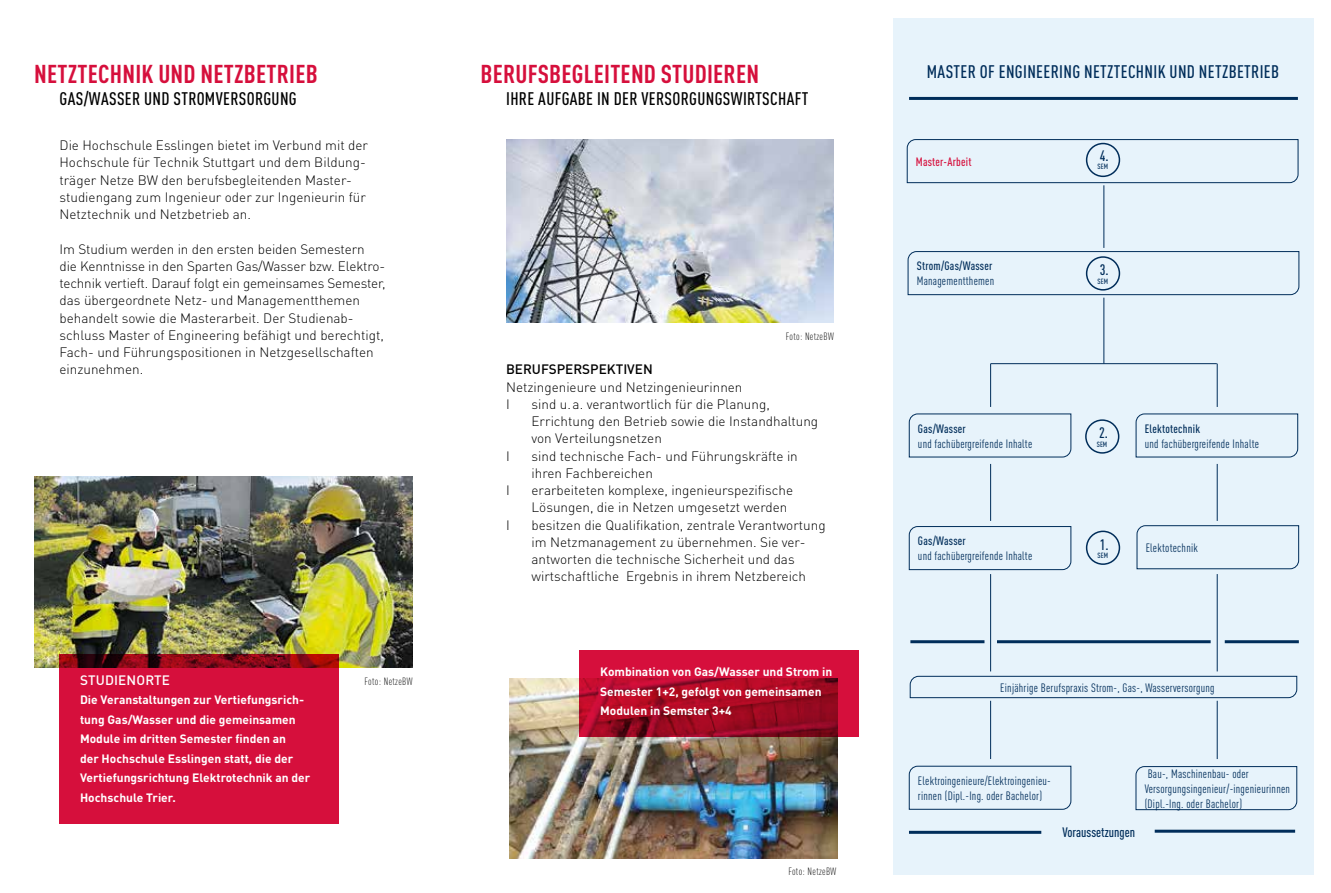
<style>
.page{position:relative;width:1331px;height:893px;background:#fff}
.page>*{position:absolute;margin:0;border:0;box-sizing:border-box;transform-origin:0 0}
.t1{font:700 condensed 25.5px "DIN Pro";letter-spacing:.01em;color:#d60f3c}
.t2{font:500 condensed 18px "DIN Pro";letter-spacing:.02em;color:#000}
.t3{font:500 condensed 18px "DIN Pro";letter-spacing:.02em;color:#002d5a}
.t4{font:500 condensed 15px "DIN Pro";color:#002d5a}
.t5{font:300 13.5px/17.2px "DIN Pro";color:#000}
.t6{font:500 13.5px "DIN Pro";color:#000}
.t7{font:500 condensed 13.5px "DIN Pro";color:#002d5a}
.t8{font:500 13.5px "DIN Pro";letter-spacing:.01em;color:#fff}
.t9{font:condensed 12px/15px "DIN Pro";letter-spacing:.02em;color:#002d5a}
.t10{font:700 12px/19.5px "DIN Pro";color:#fff}
.t11{font:500 condensed 12px "DIN Pro";letter-spacing:.02em;color:#002d5a}
.t12{font:500 condensed 12px "DIN Pro";letter-spacing:.02em;color:#d60f3c}
.t13{font:300 condensed 10.5px "DIN Pro";letter-spacing:.03em;color:#000}
.t14{font:500 condensed 7.5px "DIN Pro";letter-spacing:.01em;color:#002d5a}
</style>
<div class="page">
<img style="left:34px;top:476px;width:378px;height:192px">
<img style="left:506px;top:139px;width:327px;height:184px">
<div style="left:893px;top:18px;width:421px;height:857px;background:#e7f3fb"></div>
<div style="left:60px;top:654px;width:279px;height:169px;background:#d60f3c"></div>
<img style="left:510px;top:678px;width:327px;height:181px">
<svg style="left:580px;top:651px;width:279px;height:86px;background:#b40b2c"></svg>
<svg style="left:1136px;top:414px;width:162px;height:43px"></svg>
<svg style="left:909px;top:766px;width:162px;height:44px"></svg>
<hr style="left:909px;top:97px;width:389px;height:3px;background:#002d5a">
<div style="left:1086px;top:531px;width:34px;height:34px;border:2px solid #002d5a;border-radius:50%"></div>
<div style="left:1085px;top:419px;width:34px;height:35px;border:2px solid #002d5a;border-radius:50%"></div>
<svg style="left:909px;top:414px;width:162px;height:43px"></svg>
<svg style="left:1136px;top:766px;width:161px;height:44px"></svg>
<svg style="left:910px;top:676px;width:387px;height:22px"></svg>
<hr style="left:990px;top:701px;width:1px;height:58px;background:#002d5a">
<hr style="left:1217px;top:701px;width:1px;height:58px;background:#002d5a">
<hr style="left:910px;top:640px;width:74px;height:3px;background:#002d5a">
<svg style="left:1137px;top:525px;width:162px;height:44px"></svg>
<svg style="left:909px;top:526px;width:162px;height:44px"></svg>
<hr style="left:990px;top:574px;width:1px;height:97px;background:#002d5a">
<hr style="left:1217px;top:574px;width:1px;height:97px;background:#002d5a">
<hr style="left:990px;top:464px;width:1px;height:57px;background:#002d5a">
<hr style="left:1217px;top:464px;width:1px;height:57px;background:#002d5a">
<hr style="left:990px;top:364px;width:1px;height:43px;background:#002d5a">
<hr style="left:1217px;top:364px;width:1px;height:43px;background:#002d5a">
<hr style="left:991px;top:363px;width:226px;height:1px;background:#002d5a">
<hr style="left:1104px;top:298px;width:1px;height:66px;background:#002d5a">
<svg style="left:908px;top:251px;width:391px;height:44px"></svg>
<svg style="left:907px;top:139px;width:391px;height:44px"></svg>
<hr style="left:1104px;top:185px;width:1px;height:63px;background:#002d5a">
<hr style="left:997px;top:640px;width:214px;height:3px;background:#002d5a">
<hr style="left:1225px;top:640px;width:74px;height:3px;background:#002d5a">
<hr style="left:909px;top:831px;width:132px;height:3px;background:#002d5a">
<hr style="left:1155px;top:830px;width:140px;height:3px;background:#002d5a">
<h1 class="t1" style="left:34px;top:55px;width:285px">NETZTECHNIK UND NETZBETRIEB</h1>
<h2 class="t2" style="left:60px;top:86px;width:239px">GAS/WASSER UND STROMVERSORGUNG</h2>
<p class="t5" style="left:60px;top:136px;width:310px">Die Hochschule Esslingen bietet im Verbund mit der Hochschule für Technik Stuttgart und dem Bildung&shy;träger Netze BW den berufsbegleitenden Master&shy;studiengang zum Ingenieur oder zur Ingenieurin für Netztechnik und Netzbetrieb an.</p>
<p class="t5" style="left:60px;top:239px;width:328px">Im Studium werden in den ersten beiden Semestern<br>die Kenntnisse in den Sparten Gas/Wasser bzw. Elektro&shy;technik vertieft. Darauf folgt ein gemeinsames Semester, das übergeordnete Netz- und Managementthemen behandelt sowie die Masterarbeit. Der Studienab&shy;schluss Master of Engineering befähigt und berechtigt, Fach- und Führungspositionen in Netzgesellschaften einzunehmen.</p>
<p class="t8" style="left:80px;top:669px;width:91px">STUDIENORTE</p>
<p class="t10" style="left:80px;top:689px;width:232px">Die Veranstaltungen zur Vertiefungsrich&shy;tung Gas/Wasser und die gemeinsamen Module im dritten Semester finden an<br>der Hochschule Esslingen statt, die der Vertiefungsrichtung Elektrotechnik an der Hochschule Trier.</p>
<p class="t13" style="left:365px;top:674px;width:49px">Foto: NetzeBW</p>
<h1 class="t1" style="left:481px;top:55px;width:280px">BERUFSBEGLEITEND STUDIEREN</h1>
<h2 class="t2" style="left:506px;top:86px;width:304px">IHRE AUFGABE IN DER VERSORGUNGSWIRTSCHAFT</h2>
<p class="t13" style="left:786px;top:329px;width:49px">Foto: NetzeBW</p>
<p class="t6" style="left:506px;top:359px;width:148px">BERUFSPERSPEKTIVEN</p>
<p class="t5" style="left:506px;top:377px;width:238px">Netzingenieure und Netzingenieurinnen<br>I</p>
<p class="t5" style="left:532px;top:394px;width:288px">sind u.a. verantwortlich für die Planung,<br>Errichtung den Betrieb sowie die Instandhaltung von Verteilungsnetzen</p>
<p class="t5" style="left:506px;top:446px;width:5px">I</p>
<p class="t5" style="left:532px;top:446px;width:268px">sind technische Fach- und Führungskräfte in ihren Fachbereichen</p>
<p class="t5" style="left:506px;top:481px;width:5px">I</p>
<p class="t5" style="left:532px;top:481px;width:263px">erarbeiteten komplexe, ingenieurspezifische<br>Lösungen, die in Netzen umgesetzt werden</p>
<p class="t5" style="left:506px;top:515px;width:5px">I</p>
<p class="t5" style="left:532px;top:515px;width:296px">besitzen die Qualifikation, zentrale Verantwortung im Netzmanagement zu übernehmen. Sie ver&shy;antworten die technische Sicherheit und das wirtschaftliche Ergebnis in ihrem Netzbereich</p>
<p class="t10" style="left:600px;top:662px;width:234px">Kombination von Gas/Wasser und Strom in<br>Semester 1+2, gefolgt von gemeinsamen<br>Modulen in Semster 3+4</p>
<p class="t13" style="left:788px;top:865px;width:49px">Foto: NetzeBW</p>
<h2 class="t3" style="left:927px;top:58px;width:354px">MASTER OF ENGINEERING NETZTECHNIK UND NETZBETRIEB</h2>
<p class="t12" style="left:916px;top:153px;width:57px">Master-Arbeit</p>
<p class="t4" style="left:1100px;top:145px;width:10px">4.</p>
<p class="t14" style="left:1097px;top:161px;width:12px">SEM</p>
<p class="t11" style="left:917px;top:257px;width:77px">Strom/Gas/Wasser</p>
<p class="t9" style="left:917px;top:273px;width:79px">Managementthemen</p>
<p class="t4" style="left:1100px;top:259px;width:10px">3.</p>
<p class="t14" style="left:1097px;top:276px;width:12px">SEM</p>
<p class="t11" style="left:918px;top:420px;width:49px">Gas/Wasser</p>
<p class="t9" style="left:918px;top:435px;width:116px">und fachübergreifende Inhalte</p>
<p class="t4" style="left:1099px;top:422px;width:10px">2.</p>
<p class="t14" style="left:1097px;top:439px;width:12px">SEM</p>
<p class="t11" style="left:1145px;top:420px;width:57px">Elektotechnik</p>
<p class="t9" style="left:1145px;top:435px;width:116px">und fachübergreifende Inhalte</p>
<p class="t11" style="left:918px;top:532px;width:49px">Gas/Wasser</p>
<p class="t9" style="left:918px;top:548px;width:116px">und fachübergreifende Inhalte</p>
<p class="t4" style="left:1100px;top:534px;width:10px">1.</p>
<p class="t14" style="left:1097px;top:550px;width:12px">SEM</p>
<p class="t9" style="left:1146px;top:539px;width:54px">Elektotechnik</p>
<p class="t9" style="left:1000px;top:679px;width:216px">Einjährige Berufspraxis Strom-, Gas-, Wasserversorgung</p>
<p class="t9" style="left:918px;top:772px;width:134px">Elektroingenieure/Elektroingenieu&shy;rinnen (Dipl.-Ing. oder Bachelor)</p>
<p class="t7" style="left:1062px;top:822px;width:74px">Voraussetzungen</p>
<p class="t9" style="left:1145px;top:765px;width:147px">Bau-, Maschinenbau- oder<br>Versorgungsingenieur/-ingenieurinnen (Dipl.-Ing. oder Bachelor)</p>
</div>
